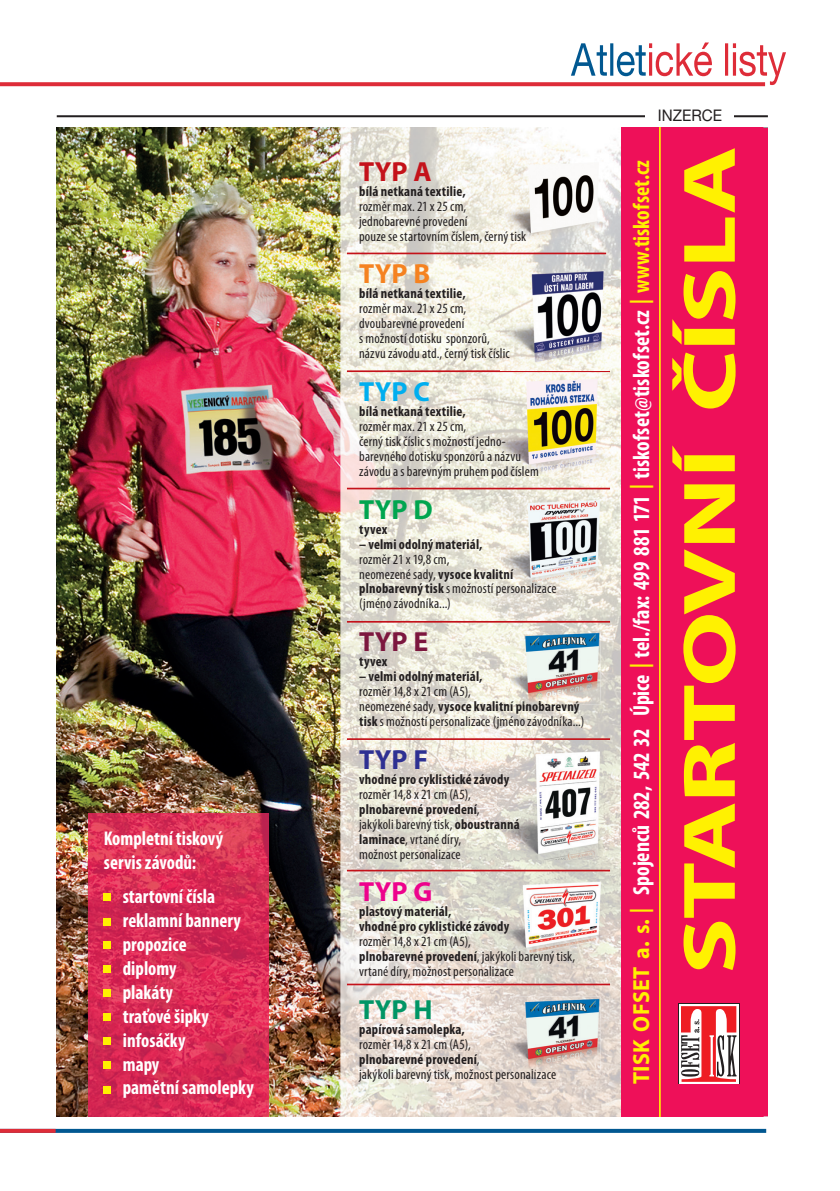
<style>
.page{position:relative;width:840px;height:1191px;background:#fff}
.page>*{position:absolute;margin:0;border:0;box-sizing:border-box;transform-origin:0 0}
.t1{font:700 74.8px "Myriad Pro";letter-spacing:-.015em;color:#fff101;scale:1.4 1}
.t2{font:700 27.8px "Myriad Pro";color:#c4121a}
.t3{font:700 27.8px "Myriad Pro";color:#f58220}
.t4{font:700 27.8px "Myriad Pro";color:#00aeef}
.t5{font:700 27.8px "Myriad Pro";color:#00a54f}
.t6{font:700 27.8px "Myriad Pro";color:#7c173e}
.t7{font:700 27.8px "Myriad Pro";color:#2e3092}
.t8{font:700 27.8px "Myriad Pro";color:#ed028c}
.t9{font:700 27.8px "Myriad Pro";color:#009565}
.t10{font:700 condensed 23.2px "Myriad Pro";color:#fff;scale:.95 1}
.t11{font:700 condensed 20px/24px "Myriad Pro";color:#fff;scale:.95 1}
.t12{font:16px "Helvetica Neue LT Pro";color:#231f20;scale:.95 1}
.t13{font:condensed 14.2px/15px "Myriad Pro";letter-spacing:.01em;color:#231f20}
.t14{font:700 condensed 14.2px/15px "Myriad Pro";letter-spacing:.015em;color:#231f20}
.t15{font:condensed 14.2px "Myriad Pro";color:#1e1715}
.s1{font-weight:700}
.s2{font-weight:700;color:#1d1b16}
.s3{font-weight:700;color:#201d1b}
.s4{font-weight:700;color:#1a1615}
.s5{font-weight:700;color:#201c18}
.s6{font-weight:700;color:#201c17}
.s7{font-weight:700;color:#211d1b}
.s8{font-weight:700;color:#1b1614}
.s9{font-weight:700;color:#211b16}
.s10{color:#1f1715}
.s11{font-stretch:normal;color:#fff101}
.s12{color:#fff101}
</style>
<div class="page">
<svg style="left:571px;top:42px;width:214px;height:43px"></svg>
<svg style="left:0;top:82px;width:764px;height:4px;background:#df3742"></svg>
<svg style="left:56px;top:1128px;width:709px;height:4px;background:#387ca9"></svg>
<svg style="left:0;top:1128px;width:56px;height:4px"></svg>
<img style="left:57px;top:128px;width:283px;height:988px">
<img style="left:340px;top:128px;width:281px;height:988px">
<img style="left:438px;top:701px;width:141px;height:13px">
<img style="left:358px;top:1069px;width:197px;height:12px">
<img style="left:88px;top:813px;width:180px;height:303px">
<div style="left:621px;top:128px;width:146px;height:988px;background:#ee1059"></div>
<svg style="left:678px;top:1003px;width:60px;height:81px"></svg>
<svg style="left:678px;top:1004px;width:60px;height:79px"></svg>
<svg style="left:680px;top:1006px;width:56px;height:75px;background:#d37f81"></svg>
<hr style="left:658px;top:128px;width:2px;height:988px;background:#fff101">
<hr style="left:347px;top:253px;width:258px;height:1px;background:#c4121a">
<hr style="left:347px;top:370px;width:262px;height:2px;background:#c4121a">
<hr style="left:347px;top:488px;width:262px;height:1px;background:#c4121a">
<hr style="left:347px;top:621px;width:262px;height:1px;background:#c4121a">
<hr style="left:347px;top:738px;width:262px;height:2px;background:#c4121a">
<hr style="left:347px;top:869px;width:262px;height:2px;background:#c4121a">
<hr style="left:347px;top:983px;width:262px;height:2px;background:#c4121a">
<img style="left:504px;top:160px;width:101px;height:83px">
<img style="left:500px;top:267px;width:109px;height:103px">
<img style="left:490px;top:376px;width:119px;height:100px">
<img style="left:501px;top:497px;width:102px;height:96px">
<img style="left:497px;top:746px;width:107px;height:114px">
<img style="left:507px;top:879px;width:96px;height:80px">
<img style="left:509px;top:631px;width:91px;height:73px">
<img style="left:509px;top:701px;width:70px;height:3px">
<img style="left:509px;top:996px;width:91px;height:74px">
<img style="left:509px;top:1069px;width:46px;height:1px">
<div style="left:104px;top:894px;width:7px;height:7px;background:#fff101"></div>
<div style="left:104px;top:918px;width:7px;height:7px;background:#fff101"></div>
<div style="left:104px;top:941px;width:7px;height:8px;background:#fff101"></div>
<div style="left:104px;top:965px;width:7px;height:7px;background:#fff101"></div>
<div style="left:104px;top:989px;width:7px;height:7px;background:#fff101"></div>
<div style="left:104px;top:1013px;width:7px;height:7px;background:#fff101"></div>
<div style="left:104px;top:1037px;width:7px;height:7px;background:#fff101"></div>
<div style="left:104px;top:1061px;width:7px;height:8px;background:#fff101"></div>
<div style="left:104px;top:1086px;width:7px;height:7px;background:#fff101"></div>
<hr style="left:57px;top:115px;width:710px;height:2px;background:#231f20">
<div style="left:645px;top:110px;width:88px;height:17px;background:#fff"></div>
<h3 class="t11" style="left:104px;top:826px;width:127px">Kompletní tiskový servis závodů:</h3>
<h3 class="t11" style="left:123px;top:884px;width:139px">startovní čísla reklamní bannery propozice<br>diplomy<br>plakáty<br>traťové šipky infosáčky<br>mapy<br>pamětní samolepky</h3>
<h2 class="t2" style="left:359px;top:155px;width:74px">TYP A</h2>
<p class="t14" style="left:359px;top:183px;width:108px">bílá netkaná textilie,</p>
<p class="t13" style="left:359px;top:198px;width:168px">rozměr max. 21 x 25 cm, jednobarevné provedení<br>pouze se startovním číslem, černý tisk</p>
<h2 class="t3" style="left:359px;top:257px;width:72px">TYP B</h2>
<p class="t14" style="left:359px;top:286px;width:108px">bílá netkaná textilie,</p>
<p class="t13" style="left:359px;top:301px;width:152px">rozměr max. 21 x 25 cm, dvoubarevné provedení<br>s možností dotisku sponzorů, názvu závodu atd., černý tisk číslic</p>
<h2 class="t4" style="left:359px;top:375px;width:72px">TYP C</h2>
<p class="t14" style="left:359px;top:403px;width:108px">bílá netkaná textilie,</p>
<p class="t13" style="left:359px;top:418px;width:181px">rozměr max. 21 x 25 cm,<br>černý tisk číslic s možností jedno&shy;barevného dotisku sponzorů a názvu závodu a s barevným pruhem pod číslem</p>
<h2 class="t5" style="left:359px;top:493px;width:75px">TYP D</h2>
<p class="t14" style="left:359px;top:521px;width:30px">tyvex</p>
<p class="t14" style="left:359px;top:536px;width:125px">– velmi odolný materiál,</p>
<p class="t13" style="left:359px;top:551px;width:199px">rozměr 21 x 19,8 cm,<br>neomezené sady, <span class="s1">vysoce kvalitní plnobarevný tisk</span> s možností personalizace (jméno závodníka...)</p>
<h2 class="t6" style="left:359px;top:625px;width:70px">TYP E</h2>
<p class="t14" style="left:359px;top:654px;width:30px">tyvex</p>
<p class="t14" style="left:359px;top:668px;width:125px">– velmi odolný materiál,</p>
<p class="t13" style="left:359px;top:683px;width:226px">rozměr 14,8 x 21 cm (A5),<br>neomezené sady, <span class="s1">vysoce kvalitn</span><span class="s2">í</span> <span class="s3">pln</span><span class="s4">o</span><span class="s5">b</span><span class="s6">a</span><span class="s7">re</span><span class="s8">vn</span><span class="s9">ý </span><span class="s1">tisk</span> s možností personalizace (jméno závodníka...)</p>
<h2 class="t7" style="left:359px;top:743px;width:70px">TYP F</h2>
<p class="t14" style="left:359px;top:771px;width:151px">vhodné pro cyklistické závody</p>
<p class="t13" style="left:359px;top:786px;width:162px">rozměr 14,8 x 21 cm (A5), <span class="s1">plnobarevné provedení</span>,<br>jakýkoli barevný tisk, <span class="s1">oboustranná laminace</span>, vrtané díry,<br>možnost personalizace</p>
<h2 class="t8" style="left:359px;top:875px;width:75px">TYP G</h2>
<p class="t14" style="left:359px;top:904px;width:151px">plastový materiál,<br>vhodné pro cyklistické závody</p>
<p class="t13" style="left:359px;top:934px;width:217px">rozměr 14,8 x 21 cm (A5),<br><span class="s1">plnobarevné provedení</span>, jakýkoli barevný tisk, vrtané díry, možnost personalizace</p>
<h2 class="t9" style="left:359px;top:993px;width:75px">TYP H</h2>
<p class="t14" style="left:359px;top:1021px;width:107px">papírová samolepka,</p>
<p class="t13" style="left:359px;top:1036px;width:198px">rozměr 14,8 x 21 cm (A5),<br><span class="s1">plnobarevné provedení</span>,<br>jakýkoli barevný tisk, možnost persona zace</p>
<p class="t15" style="left:531px;top:1065px;width:7px">l<span class="s10">i</span></p>
<p class="t12" style="left:657px;top:110px;width:69px">INZERCE</p>
<h3 class="t10" style="left:627px;top:1084px;width:974px;rotate:-90deg"><span class="s11">TISK OFSET a. s.</span> <span class="s12">|</span> Spojenců 282, 542 32 Úpice <span class="s12">|</span> tel./fax: 499 881 171 <span class="s12">|</span> tiskofset@tiskofset.cz <span class="s12">| www.tiskofset.cz</span></h3>
<h1 class="t1" style="left:664px;top:974px;width:593px;rotate:-90deg">STARTOVNÍ ČÍSLA</h1>
</div>
